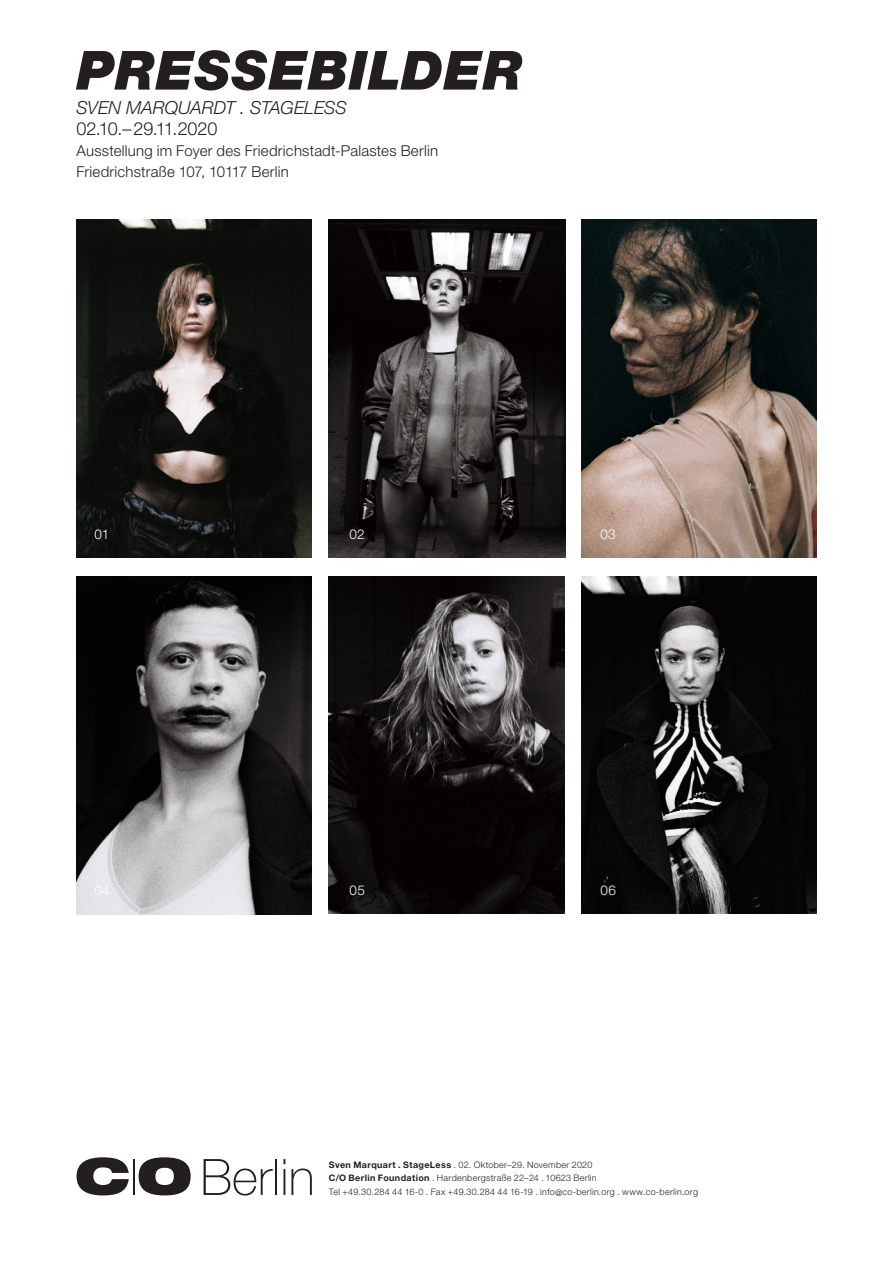
<style>
.page{position:relative;width:893px;height:1263px;background:#fff}
.page>*{position:absolute;margin:0;border:0;box-sizing:border-box;transform-origin:0 0}
.Cover_Headline{font:italic 900 54px "Helvetica Neue LT Pro";letter-spacing:.015em;color:#231f20}
.Cover_Headline-2{font:italic 300 18px "Helvetica Neue LT Pro";color:#231f20}
.Cover_Headline-3{font:300 18px "Helvetica Neue LT Pro";letter-spacing:-.01em;color:#231f20}
.Cover_Headline-4{font:300 15px "Helvetica Neue LT Pro";letter-spacing:.015em;color:#231f20}
.Fließtext_9_12_5pt{font:300 13.5px "Helvetica Neue LT Pro";letter-spacing:.02em;color:#fff}
.t1{font:300 9px/13.5px "Helvetica Neue LT Pro";letter-spacing:.035em;color:#231f20}
.s1{font-weight:700}
</style>
<div class="page">
<svg style="left:77px;top:1157px;width:52px;height:38px"></svg>
<svg style="left:139px;top:1157px;width:52px;height:38px"></svg>
<svg style="left:204px;top:1159px;width:69px;height:36px"></svg>
<hr style="left:275px;top:1159px;width:2px;height:36px;background:#231f20">
<hr style="left:133px;top:1159px;width:2px;height:36px;background:#231f20">
<hr style="left:283px;top:1169px;width:2px;height:26px;background:#231f20">
<svg style="left:291px;top:1168px;width:21px;height:27px"></svg>
<img style="left:77px;top:219px;width:235px;height:338px">
<img style="left:329px;top:220px;width:236px;height:337px">
<img style="left:581px;top:219px;width:235px;height:338px">
<img style="left:77px;top:576px;width:235px;height:338px">
<img style="left:329px;top:576px;width:235px;height:338px">
<img style="left:581px;top:576px;width:235px;height:338px">
<p class="Cover_Headline" style="left:77px;top:38px;width:448px">PRESSEBILDER</p>
<p class="Cover_Headline-2" style="left:77px;top:96px;width:272px">SVEN MARQUARDT . STAGELESS</p>
<p class="Cover_Headline-3" style="left:77px;top:117px;width:142px">02.10.–29.11.2020</p>
<p class="Cover_Headline-4" style="left:77px;top:141px;width:363px">Ausstellung im Foyer des Friedrichstadt-Palastes Berlin</p>
<p class="Cover_Headline-4" style="left:77px;top:162px;width:214px">Friedrichstraße 107, 10117 Berlin</p>
<p class="Fließtext_9_12_5pt" style="left:94px;top:525px;width:16px">01</p>
<p class="Fließtext_9_12_5pt" style="left:350px;top:525px;width:17px">02</p>
<p class="Fließtext_9_12_5pt" style="left:600px;top:525px;width:17px">03</p>
<p class="Fließtext_9_12_5pt" style="left:350px;top:882px;width:17px">05</p>
<p class="Fließtext_9_12_5pt" style="left:600px;top:882px;width:17px">06</p>
<p class="t1" style="left:329px;top:1158px;width:371px"><span class="s1">Sven Marquart . StageLess</span> . 02. Oktober–29. November 2020<br><span class="s1">C/O Berlin Foundation</span> . Hardenbergstraße 22–24 . 10623 Berlin<br>Tel +49.30.284 44 16-0 . Fax +49.30.284 44 16-19 . info@co-berlin.org . www.co-berlin.org</p>
</div>
